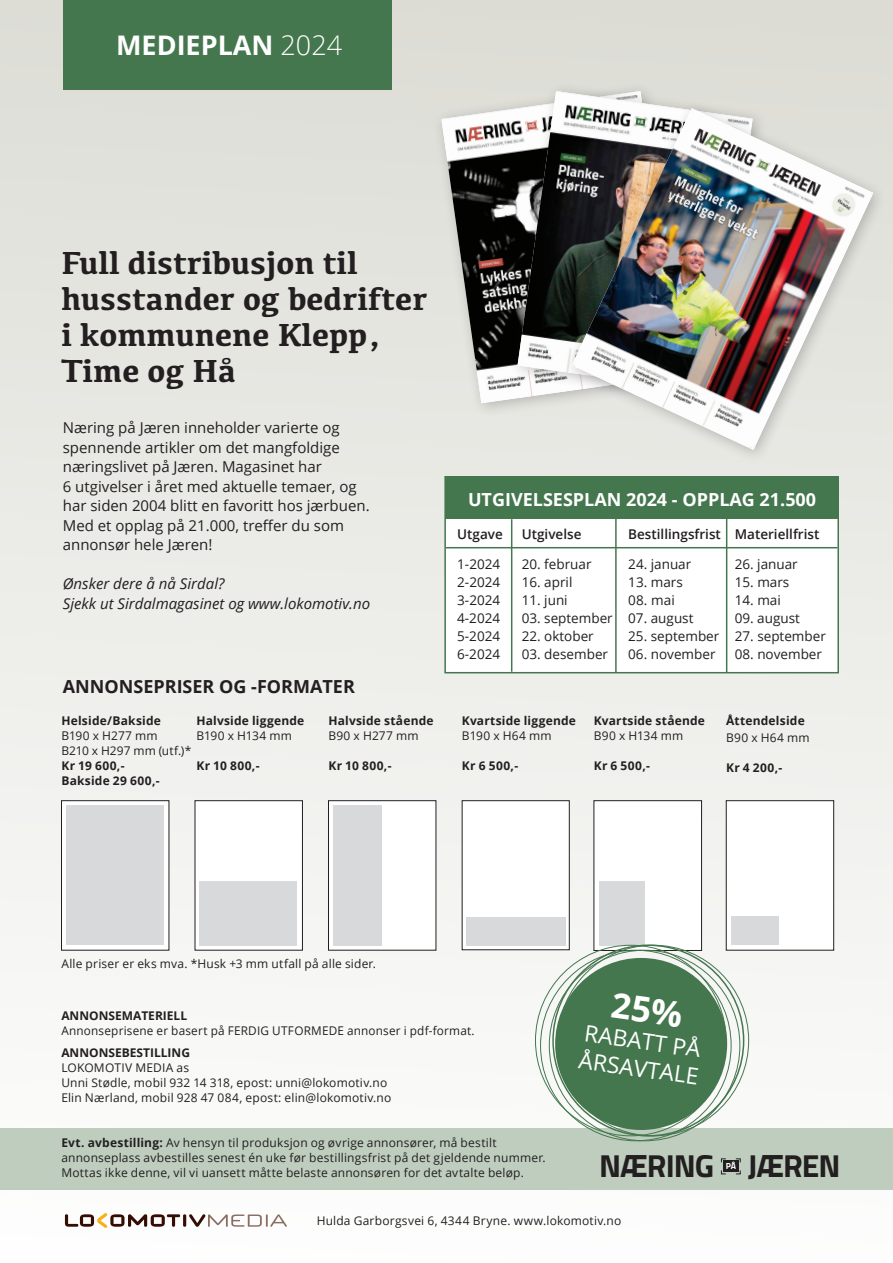
<style>
.page{position:relative;width:893px;height:1263px;background:#fff}
.page>*{position:absolute;margin:0;border:0;box-sizing:border-box;transform-origin:0 0}
.t1{font:700 33px/36px "Kefa";color:#231f20}
.t2{font:700 31.8px "Titillium Web";letter-spacing:-.03em;color:#231f20}
.t3{font:700 27px "Open Sans";color:#fff}
.t4{font:22.8px/27.5px "Open Sans";color:#fff}
.t5{font:700 18px "Open Sans";color:#fff}
.t6{font:700 18px "Open Sans";color:#231f20}
.t7{font:15px/19.5px "Open Sans";color:#231f20}
.t8{font:italic 15px/19.5px "Open Sans";color:#231f20}
.t9{font:13.5px "Open Sans";color:#231f20}
.t10{font:600 13.5px "Open Sans";color:#231f20}
.t11{font:12px/15px "Open Sans";letter-spacing:.015em;color:#231f20}
.t12{font:700 12px/15px "Open Sans";letter-spacing:.015em;color:#231f20}
.t13{font:12px "Open Sans";letter-spacing:-.005em;color:#231f20}
.t14{font:700 8.85px "Titillium Web";color:#fff}
.s1{font-weight:300}
.s2{font-weight:700}
</style>
<div class="page">
<div style="left:0;top:0;width:893px;height:1263px;background:linear-gradient(to bottom,#ddddd6,#fbfbfb)"></div>
<div style="left:62px;top:801px;width:107px;height:149px;background:#fff"></div>
<div style="left:61px;top:800px;width:108px;height:150px;border:1px solid #231f20"></div>
<div style="left:66px;top:805px;width:98px;height:139px;background:#d8d9db"></div>
<div style="left:195px;top:801px;width:107px;height:149px;background:#fff"></div>
<div style="left:195px;top:800px;width:108px;height:150px;border:1px solid #231f20"></div>
<div style="left:199px;top:881px;width:98px;height:64px;background:#d8d9db"></div>
<div style="left:594px;top:801px;width:108px;height:149px;background:#fff"></div>
<div style="left:594px;top:800px;width:108px;height:151px;border:1px solid #231f20"></div>
<div style="left:599px;top:881px;width:46px;height:64px;background:#d8d9db"></div>
<div style="left:462px;top:801px;width:107px;height:149px;background:#fff"></div>
<div style="left:466px;top:917px;width:99px;height:28px;background:#d8d9db"></div>
<div style="left:726px;top:801px;width:108px;height:149px;background:#fff"></div>
<div style="left:726px;top:800px;width:108px;height:150px;border:1px solid #231f20"></div>
<div style="left:731px;top:916px;width:47px;height:29px;background:#d8d9db"></div>
<div style="left:328px;top:801px;width:108px;height:149px;background:#fff"></div>
<div style="left:328px;top:800px;width:108px;height:150px;border:1px solid #231f20"></div>
<div style="left:333px;top:805px;width:49px;height:141px;background:#d8d9db"></div>
<div style="left:0;top:1128px;width:893px;height:61px;background:#becdbe"></div>
<div style="left:432px;top:82px;width:263px;height:336px;background:#e2e2dc"></div>
<img style="left:441px;top:104px;width:67px;height:299px">
<svg style="left:721px;top:1158px;width:5px;height:5px"></svg>
<div style="left:723px;top:1160px;width:15px;height:12px;background:#231f20"></div>
<svg style="left:735px;top:1158px;width:6px;height:5px"></svg>
<svg style="left:735px;top:1170px;width:6px;height:4px"></svg>
<div style="left:64px;top:0;width:328px;height:89px;background:#45774f"></div>
<div style="left:445px;top:516px;width:393px;height:157px;background:#fff"></div>
<hr style="left:511px;top:517px;width:1px;height:155px;background:#45774f">
<div style="left:444px;top:476px;width:395px;height:197px;border:2px solid #45774f"></div>
<hr style="left:446px;top:547px;width:391px;height:1px;background:#45774f">
<hr style="left:615px;top:518px;width:2px;height:155px;background:#45774f">
<hr style="left:726px;top:517px;width:1px;height:156px;background:#45774f">
<div style="left:445px;top:477px;width:394px;height:42px;background:#45774f"></div>
<div style="left:555px;top:958px;width:172px;height:172px;background:#45774f;border-radius:50%"></div>
<svg style="left:65px;top:1213px;width:222px;height:15px"></svg>
<div style="left:508px;top:82px;width:259px;height:325px;background:#231f20;opacity:.25"></div>
<img style="left:518px;top:91px;width:235px;height:302px">
<div style="left:563px;top:99px;width:324px;height:365px;background:#231f20;opacity:.25"></div>
<img style="left:572px;top:108px;width:301px;height:342px">
<h3 class="t3" style="left:116px;top:26px;width:228px">MEDIEPLAN <span class="s1">2024</span></h3>
<h1 class="t1" style="left:61px;top:243px;width:368px">Full distribusjon til husstander og bedrifter i kommunene Klepp,<br>Time og Hå</h1>
<p class="t7" style="left:63px;top:417px;width:308px">Næring på Jæren inneholder varierte og spennende artikler om det mangfoldige næringslivet på Jæren. Magasinet har<br>6 utgivelser i året med aktuelle temaer, og har siden 2004 blitt en favoritt hos jærbuen.<br>Med et opplag på 21.000, treffer du som annonsør hele Jæren!</p>
<p class="t8" style="left:63px;top:573px;width:309px">Ønsker dere å nå Sirdal?<br>Sjekk ut Sirdalmagasinet og www.lokomotiv.no</p>
<h3 class="t6" style="left:63px;top:674px;width:294px">ANNONSEPRISER OG -FORMATER</h3>
<p class="t12" style="left:196px;top:713px;width:110px">Halvside liggende</p>
<p class="t13" style="left:196px;top:727px;width:97px">B190 x H134 mm</p>
<p class="t12" style="left:196px;top:758px;width:65px">Kr 10 800,-</p>
<p class="t12" style="left:328px;top:713px;width:107px">Halvside stående</p>
<p class="t11" style="left:328px;top:728px;width:92px">B90 x H277 mm</p>
<p class="t12" style="left:328px;top:758px;width:65px">Kr 10 800,-</p>
<p class="t12" style="left:61px;top:713px;width:101px">Helside/Bakside</p>
<p class="t11" style="left:61px;top:728px;width:131px">B190 x H277 mm<br>B210 x H297 mm (utf.)*</p>
<p class="t12" style="left:61px;top:758px;width:100px">Kr 19 600,-<br>Bakside 29 600,-</p>
<h3 class="t5" style="left:468px;top:487px;width:350px">UTGIVELSESPLAN 2024 - OPPLAG 21.500</h3>
<p class="t10" style="left:457px;top:525px;width:47px">Utgave</p>
<p class="t10" style="left:522px;top:525px;width:61px">Utgivelse</p>
<p class="t10" style="left:628px;top:525px;width:193px">Bestillingsfrist Materiellfrist</p>
<p class="t9" style="left:457px;top:555px;width:44px">1-2024</p>
<p class="t9" style="left:522px;top:555px;width:71px">20. februar</p>
<p class="t9" style="left:628px;top:555px;width:65px">24. januar</p>
<p class="t9" style="left:735px;top:555px;width:65px">26. januar</p>
<p class="t9" style="left:457px;top:573px;width:44px">2-2024</p>
<p class="t9" style="left:522px;top:573px;width:52px">16. april</p>
<p class="t9" style="left:628px;top:573px;width:56px">13. mars</p>
<p class="t9" style="left:735px;top:573px;width:56px">15. mars</p>
<p class="t9" style="left:457px;top:591px;width:44px">3-2024</p>
<p class="t9" style="left:522px;top:591px;width:47px">11. juni</p>
<p class="t9" style="left:628px;top:591px;width:48px">08. mai</p>
<p class="t9" style="left:735px;top:591px;width:48px">14. mai</p>
<p class="t9" style="left:457px;top:609px;width:44px">4-2024</p>
<p class="t9" style="left:522px;top:609px;width:173px">03. september 07. august</p>
<p class="t9" style="left:735px;top:609px;width:67px">09. august</p>
<p class="t9" style="left:457px;top:627px;width:44px">5-2024</p>
<p class="t9" style="left:522px;top:627px;width:74px">22. oktober</p>
<p class="t9" style="left:628px;top:627px;width:199px">25. september 27. september</p>
<p class="t9" style="left:457px;top:645px;width:44px">6-2024</p>
<p class="t9" style="left:522px;top:645px;width:88px">03. desember</p>
<p class="t9" style="left:628px;top:645px;width:89px">06. november</p>
<p class="t9" style="left:735px;top:645px;width:89px">08. november</p>
<p class="t12" style="left:462px;top:713px;width:116px">Kvartside liggende</p>
<p class="t11" style="left:462px;top:728px;width:91px">B190 x H64 mm</p>
<p class="t12" style="left:462px;top:758px;width:58px">Kr 6 500,-</p>
<p class="t12" style="left:594px;top:713px;width:113px">Kvartside stående</p>
<p class="t11" style="left:594px;top:728px;width:91px">B90 x H134 mm</p>
<p class="t12" style="left:594px;top:758px;width:58px">Kr 6 500,-</p>
<p class="t12" style="left:726px;top:713px;width:80px">Åttendelside</p>
<p class="t11" style="left:726px;top:730px;width:85px">B90 x H64 mm</p>
<p class="t12" style="left:726px;top:760px;width:58px">Kr 4 200,-</p>
<p class="t11" style="left:61px;top:956px;width:316px">Alle priser er eks mva. *Husk +3 mm utfall på alle sider.</p>
<p class="t12" style="left:61px;top:1007px;width:127px">ANNONSEMATERIELL</p>
<p class="t11" style="left:61px;top:1022px;width:415px">Annonseprisene er basert på FERDIG UTFORMEDE annonser i pdf-format.</p>
<p class="t12" style="left:61px;top:1045px;width:130px">ANNONSEBESTILLING</p>
<p class="t11" style="left:61px;top:1060px;width:332px">LOKOMOTIV MEDIA as<br>Unni Stødle, mobil 932 14 318, epost: unni@lokomotiv.no<br>Elin Nærland, mobil 928 47 084, epost: elin@lokomotiv.no</p>
<p class="t11" style="left:61px;top:1135px;width:486px"><span class="s2">Evt. avbestilling:</span> Av hensyn til produksjon og øvrige annonsører, må bestilt annonseplass avbestilles senest én uke før bestillingsfrist på det gjeldende nummer.<br>Mottas ikke denne, vil vi uansett måtte belaste annonsøren for det avtalte beløp.</p>
<h3 class="t4" style="left:585px;top:1018px;width:122px;rotate:8deg">RABATT PÅ<br>ÅRSAVTALE</h3>
<h2 class="t2" style="left:599px;top:1142px;width:117px">NÆRING</h2>
<p class="t14" style="left:726px;top:1159px;width:12px">PÅ</p>
<h2 class="t2" style="left:748px;top:1142px;width:94px">JÆREN</h2>
<p class="t11" style="left:317px;top:1213px;width:306px">Hulda Garborgsvei 6, 4344 Bryne. www.lokomotiv.no</p>
</div>
